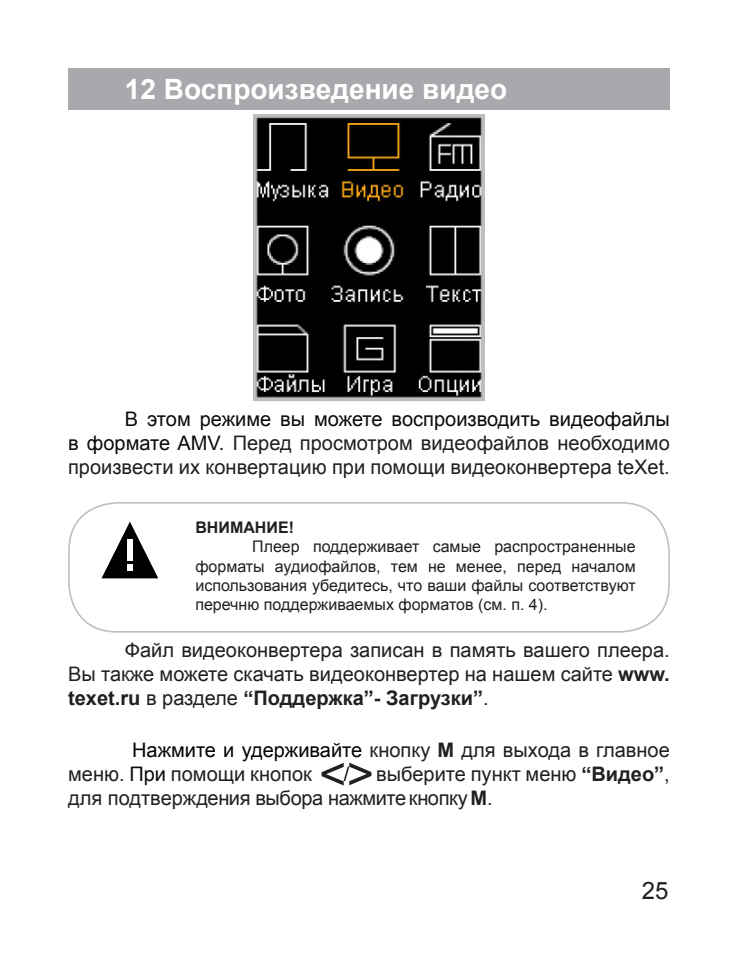
<style>
.page{position:relative;width:738px;height:964px;background:#fff}
.page>*{position:absolute;margin:0;border:0;box-sizing:border-box;transform-origin:0 0}
.t1{font:700 28px "Arial";color:#fff}
.t2{font:24px "Arial";color:#231f20}
.t3{font:20px/24px "Arial";color:#231f20;text-align:justify}
.t4{font:20px "Arial";color:#040503}
.t5{font:16px "Arial";color:#231f20}
.t6{font:700 16px "Arial";color:#231f20}
.s1{color:#0b0c0b}
.s2{font-weight:700}
.s3{color:#040503}
</style>
<div class="page">
<div style="left:68px;top:68px;width:601px;height:42px;background:#a8a9ad"></div>
<img style="left:253px;top:115px;width:231px;height:286px">
<svg style="left:101px;top:522px;width:57px;height:56px"></svg>
<div style="left:127px;top:539px;width:6px;height:22px;background:#fff"></div>
<div style="left:68px;top:502px;width:601px;height:131px;border:2px solid #bdbec0;border-radius:48px"></div>
<svg style="left:321px;top:763px;width:22px;height:22px"></svg>
<svg style="left:349px;top:762px;width:22px;height:23px"></svg>
<p class="t1" style="left:125px;top:71px;width:383px">12 Воспроизведение видео</p>
<p class="t3" style="left:68px;top:407px;width:602px;text-indent:57px"><span class="s1">В этом режиме вы можете воспроизводить видеофайлы в формате AMV.</span> Перед просмотром видеофайлов необходимо произвести их конвертацию при помощи видеоконвертера teXet.</p>
<p class="t6" style="left:195px;top:517px;width:100px">ВНИМАНИЕ!</p>
<p class="t5" style="left:252px;top:536px;width:385px">Плеер поддерживает самые распространенные</p>
<p class="t5" style="left:195px;top:555px;width:441px">форматы аудиофайлов, тем не менее, перед началом</p>
<p class="t5" style="left:195px;top:575px;width:441px">использования убедитесь, что ваши файлы соответствуют</p>
<p class="t5" style="left:195px;top:594px;width:353px">перечню поддерживаемых форматов (см. п. 4).</p>
<p class="t3" style="left:68px;top:638px;width:602px;text-indent:57px">Файл видеоконвертера записан в память вашего плеера.<br>Вы также можете скачать видеоконвертер на нашем сайте <span class="s2">www. texet.ru</span> в разделе <span class="s2">“Поддержка”- Загрузки”</span>.</p>
<p class="t3" style="left:68px;top:738px;width:602px;text-indent:64px"><span class="s3">Нажмите и удерживайте</span> кнопку <span class="s2">М</span> для выхода в главное меню. <span class="s1">При</span> помощи кнопок</p>
<p class="t3" style="left:68px;top:762px;width:602px;text-indent:308px">выберите пункт меню <span class="s2">“Видео”</span>, для подтверждения выбора нажмитекнопку<span class="s2">М</span>.</p>
<p class="t4" style="left:343px;top:761px;width:7px">/</p>
<p class="t2" style="left:641px;top:875px;width:28px">25</p>
</div>
